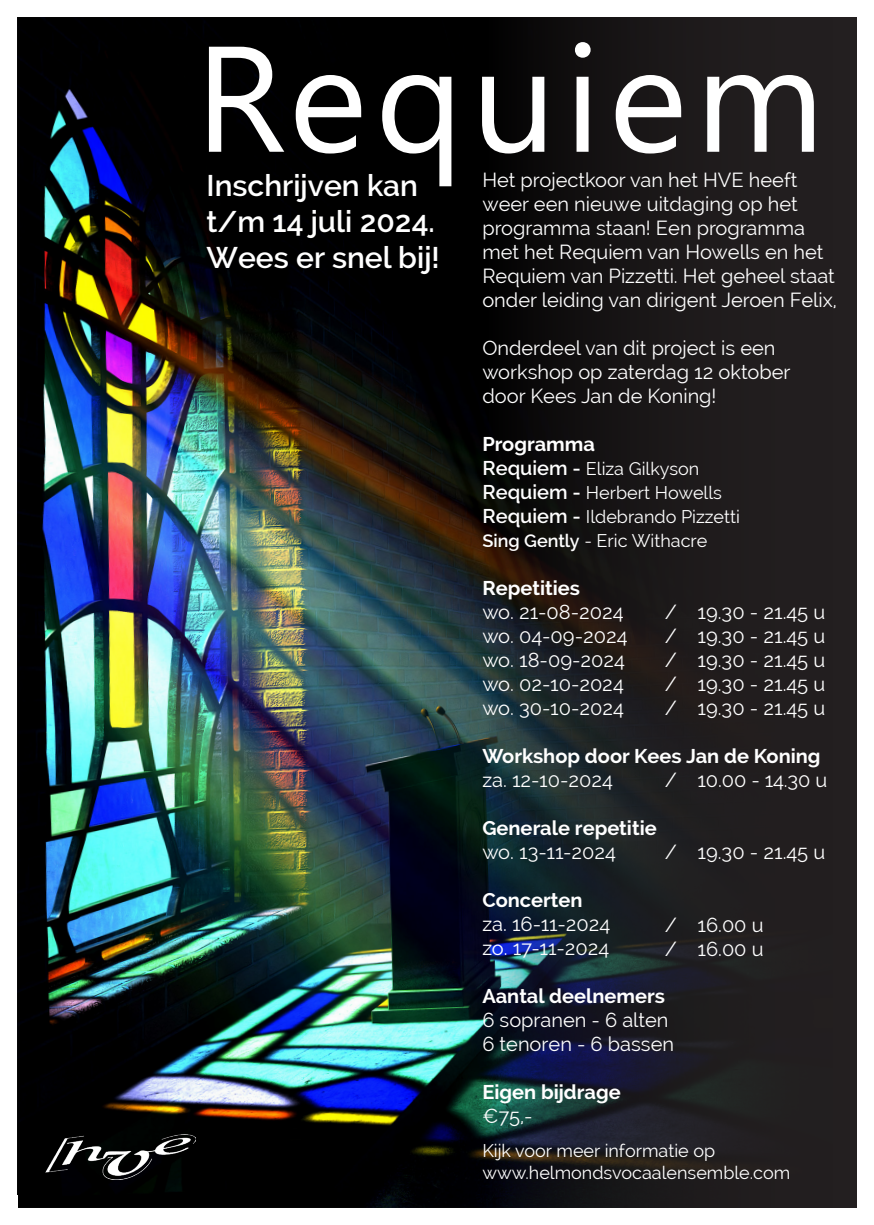
<style>
.page{position:relative;width:874px;height:1225px;background:#fff}
.page>*{position:absolute;margin:0;border:0;box-sizing:border-box;transform-origin:0 0}
.t1{font:150px "Segoe UI";letter-spacing:.05em;color:#fff}
.t2{font:600 30px "Raleway";color:#fff}
.t3{font:20px/24px "Raleway";color:#fff}
.t4{font:700 20px "Raleway";color:#fff}
.t5{font:18px "Raleway";color:#fff}
.s1{font-weight:600;font-size:20px}
.s2{font-weight:600}
</style>
<div class="page">
<img style="left:17px;top:17px;width:465px;height:1191px">
<svg style="left:482px;top:17px;width:374px;height:1191px;fill:#1e1d1e"></svg>
<img style="left:45px;top:1134px;width:151px;height:45px">
<p class="t1" style="left:195px;top:13px;width:630px">Requiem</p>
<p class="t3" style="left:482px;top:168px;width:356px">Het projectkoor van het HVE heeft weer een nieuwe uitdaging op het programma staan! Een programma met het Requiem van Howells en het Requiem van Pizzetti. Het geheel staat onder leiding van dirigent Jeroen Felix,</p>
<p class="t3" style="left:482px;top:336px;width:309px">Onderdeel van dit project is een workshop op zaterdag 12 oktober</p>
<p class="t3" style="left:482px;top:384px;width:235px">door Kees Jan de Koning!</p>
<p class="t4" style="left:482px;top:432px;width:114px">Programma</p>
<p class="t5" style="left:482px;top:458px;width:218px"><span class="s1">Requiem -</span> Eliza Gilkyson</p>
<p class="t5" style="left:482px;top:482px;width:241px"><span class="s1">Requiem -</span> Herbert Howells</p>
<p class="t5" style="left:482px;top:506px;width:259px"><span class="s1">Requiem -</span> Ildebrando Pizzetti</p>
<p class="t5" style="left:482px;top:530px;width:226px"><span class="s2">Sing Gently</span> - Eric Withacre</p>
<p class="t4" style="left:482px;top:576px;width:99px">Repetities</p>
<p class="t3" style="left:482px;top:600px;width:143px">wo. 21-08-2024</p>
<p class="t3" style="left:482px;top:624px;width:146px">wo. 04-09-2024</p>
<p class="t3" style="left:482px;top:648px;width:144px">wo. 18-09-2024</p>
<p class="t3" style="left:482px;top:672px;width:143px">wo. 02-10-2024</p>
<p class="t3" style="left:482px;top:696px;width:143px">wo. 30-10-2024</p>
<p class="t4" style="left:482px;top:744px;width:339px">Workshop door Kees Jan de Koning</p>
<p class="t3" style="left:482px;top:768px;width:132px">za. 12-10-2024</p>
<p class="t4" style="left:482px;top:816px;width:176px">Generale repetitie</p>
<p class="t3" style="left:482px;top:840px;width:135px">wo. 13-11-2024</p>
<p class="t4" style="left:482px;top:888px;width:102px">Concerten</p>
<p class="t3" style="left:482px;top:912px;width:129px">za. 16-11-2024</p>
<p class="t3" style="left:482px;top:936px;width:128px">zo. 17-11-2024</p>
<p class="t4" style="left:482px;top:984px;width:184px">Aantal deelnemers</p>
<p class="t3" style="left:482px;top:1008px;width:187px">6 sopranen - 6 alten</p>
<p class="t3" style="left:482px;top:1032px;width:193px">6 tenoren - 6 bassen</p>
<p class="t4" style="left:482px;top:1080px;width:140px">Eigen bijdrage</p>
<p class="t3" style="left:482px;top:1104px;width:52px">€75,-</p>
<p class="t5" style="left:482px;top:1140px;width:234px">Kijk voor meer informatie op</p>
<p class="t5" style="left:482px;top:1162px;width:309px">www.helmondsvocaalensemble.com</p>
<p class="t2" style="left:206px;top:169px;width:213px">Inschrijven kan</p>
<p class="t2" style="left:206px;top:205px;width:229px">t/m 14 juli 2024.</p>
<p class="t2" style="left:206px;top:241px;width:234px">Wees er snel bij!</p>
<p class="t3" style="left:664px;top:600px;width:162px">/ 19.30 - 21.45 u</p>
<p class="t3" style="left:664px;top:624px;width:162px">/ 19.30 - 21.45 u</p>
<p class="t3" style="left:664px;top:648px;width:162px">/ 19.30 - 21.45 u</p>
<p class="t3" style="left:664px;top:672px;width:162px">/ 19.30 - 21.45 u</p>
<p class="t3" style="left:664px;top:696px;width:162px">/ 19.30 - 21.45 u</p>
<p class="t3" style="left:664px;top:768px;width:164px">/ 10.00 - 14.30 u</p>
<p class="t3" style="left:664px;top:840px;width:162px">/ 19.30 - 21.45 u</p>
<p class="t3" style="left:664px;top:912px;width:100px">/ 16.00 u</p>
<p class="t3" style="left:664px;top:936px;width:100px">/ 16.00 u</p>
</div>
